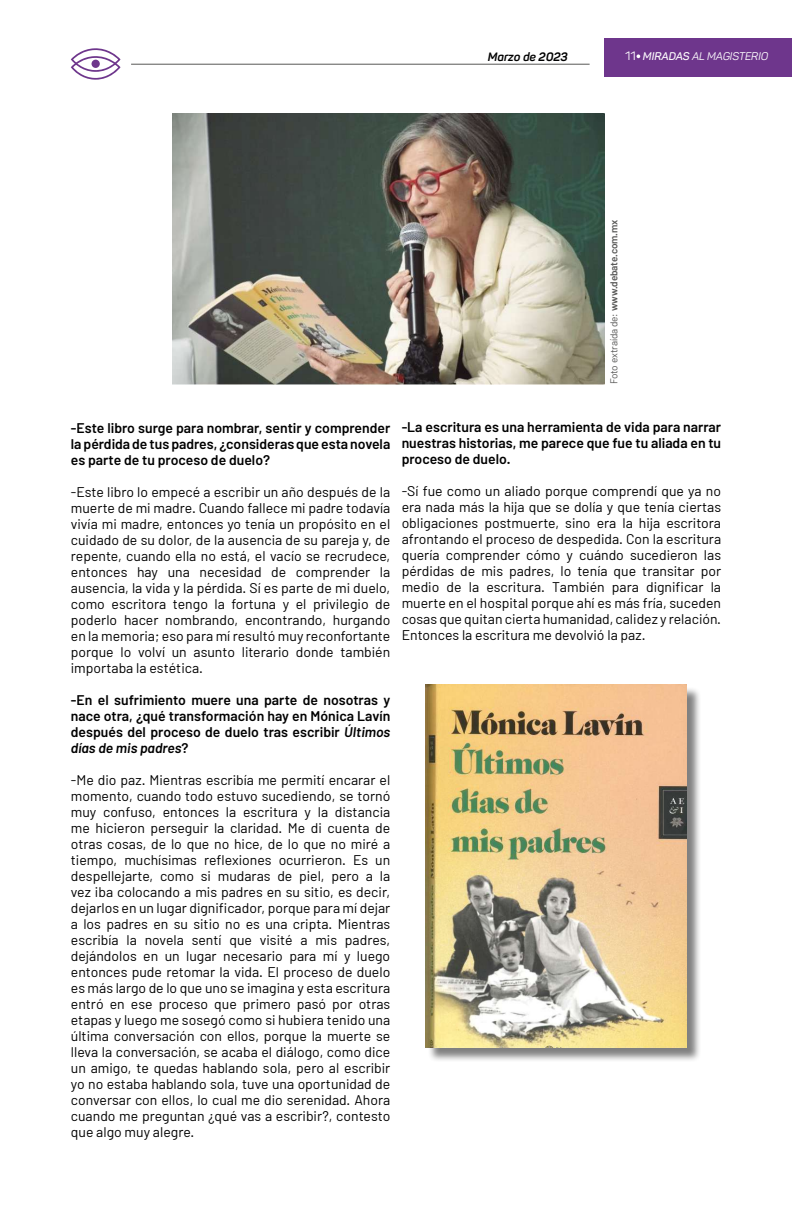
<style>
.page{position:relative;width:792px;height:1224px;background:#fff}
.page>*{position:absolute;margin:0;border:0;box-sizing:border-box;transform-origin:0 0}
.t1{font:14px/16px "Barlow";color:#000;text-align:justify}
.t2{font:600 14px/16px "Barlow";color:#000;text-align:justify}
.t3{font:italic 700 12px "Panton";color:#000}
.t4{font:italic 11px "Panton";color:#fff}
.t5{font:600 10px "Barlow";letter-spacing:-.01em;color:#575756}
.s1{font-style:normal;font-size:12px}
.s2{font-weight:600}
.s3{font-weight:400}
.s4{font-style:italic}
</style>
<div class="page">
<hr style="left:131px;top:64px;width:459px;height:1px;background:#575756">
<div style="left:604px;top:39px;width:188px;height:38px;background:#6e368c"></div>
<svg style="left:637px;top:54px;width:3px;height:4px"></svg>
<svg style="left:71px;top:48px;width:50px;height:32px"></svg>
<div style="left:92px;top:60px;width:8px;height:8px;background:#6e368c;border-radius:50%"></div>
<div style="left:428px;top:686px;width:274px;height:377px;background:#000;opacity:.5"></div>
<img style="left:426px;top:684px;width:261px;height:363px">
<img style="left:173px;top:113px;width:432px;height:272px">
<p class="t3" style="left:488px;top:49px;width:81px">Marzo de 2023</p>
<p class="t4" style="left:625px;top:50px;width:145px"><span class="s1">11</span> <span class="s2">MIRADAS</span> AL MAGISTERIO</p>
<p class="t5" style="left:608px;top:384px;width:166px;rotate:-90deg"><span class="s3">Foto extraída de:</span> www.debate.com.mx</p>
<p class="t2" style="left:71px;top:419px;width:321px">-Este libro surge para nombrar, sentir y comprender la pérdida de tus padres, ¿consideras que esta novela es parte de tu proceso de duelo?</p>
<p class="t1" style="left:71px;top:483px;width:321px">-Este libro lo empecé a escribir un año después de la muerte de mi madre. Cuando fallece mi padre todavía vivía mi madre, entonces yo tenía un propósito en el cuidado de su dolor, de la ausencia de su pareja y, de repente, cuando ella no está, el vacío se recrudece, entonces hay una necesidad de comprender la ausencia, la vida y la pérdida. Sí es parte de mi duelo, como escritora tengo la fortuna y el privilegio de poderlo hacer nombrando, encontrando, hurgando en la memoria; eso para mí resultó muy reconfortante porque lo volví un asunto literario donde también importaba la estética.</p>
<p class="t2" style="left:71px;top:691px;width:321px">-En el sufrimiento muere una parte de nosotras y nace otra, ¿qué transformación hay en Mónica Lavín después del proceso de duelo tras escribir <span class="s4">Últimos días de mis padres</span>?</p>
<p class="t1" style="left:71px;top:771px;width:321px">-Me dio paz. Mientras escribía me permití encarar el momento, cuando todo estuvo sucediendo, se tornó muy confuso, entonces la escritura y la distancia me hicieron perseguir la claridad. Me di cuenta de otras cosas, de lo que no hice, de lo que no miré a tiempo, muchísimas reflexiones ocurrieron. Es un despellejarte, como si mudaras de piel, pero a la vez iba colocando a mis padres en su sitio, es decir, dejarlos en un lugar dignificador, porque para mí dejar a los padres en su sitio no es una cripta. Mientras escribía la novela sentí que visité a mis padres, dejándolos en un lugar necesario para mí y luego entonces pude retomar la vida. El proceso de duelo es más largo de lo que uno se imagina y esta escritura entró en ese proceso que primero pasó por otras etapas y luego me sosegó como si hubiera tenido una última conversación con ellos, porque la muerte se lleva la conversación, se acaba el diálogo, como dice un amigo, te quedas hablando sola, pero al escribir yo no estaba hablando sola, tuve una oportunidad de conversar con ellos, lo cual me dio serenidad. Ahora cuando me preguntan ¿qué vas a escribir?, contesto que algo muy alegre.</p>
<p class="t2" style="left:402px;top:419px;width:321px">-La escritura es una herramienta de vida para narrar nuestras historias, me parece que fue tu aliada en tu proceso de duelo.</p>
<p class="t1" style="left:402px;top:483px;width:321px">-Sí fue como un aliado porque comprendí que ya no era nada más la hija que se dolía y que tenía ciertas obligaciones postmuerte, sino era la hija escritora afrontando el proceso de despedida. Con la escritura quería comprender cómo y cuándo sucedieron las pérdidas de mis padres, lo tenía que transitar por medio de la escritura. También para dignificar la muerte en el hospital porque ahí es más fría, suceden cosas que quitan cierta humanidad, calidez y relación.<br>Entonces la escritura me devolvió la paz.</p>
</div>
